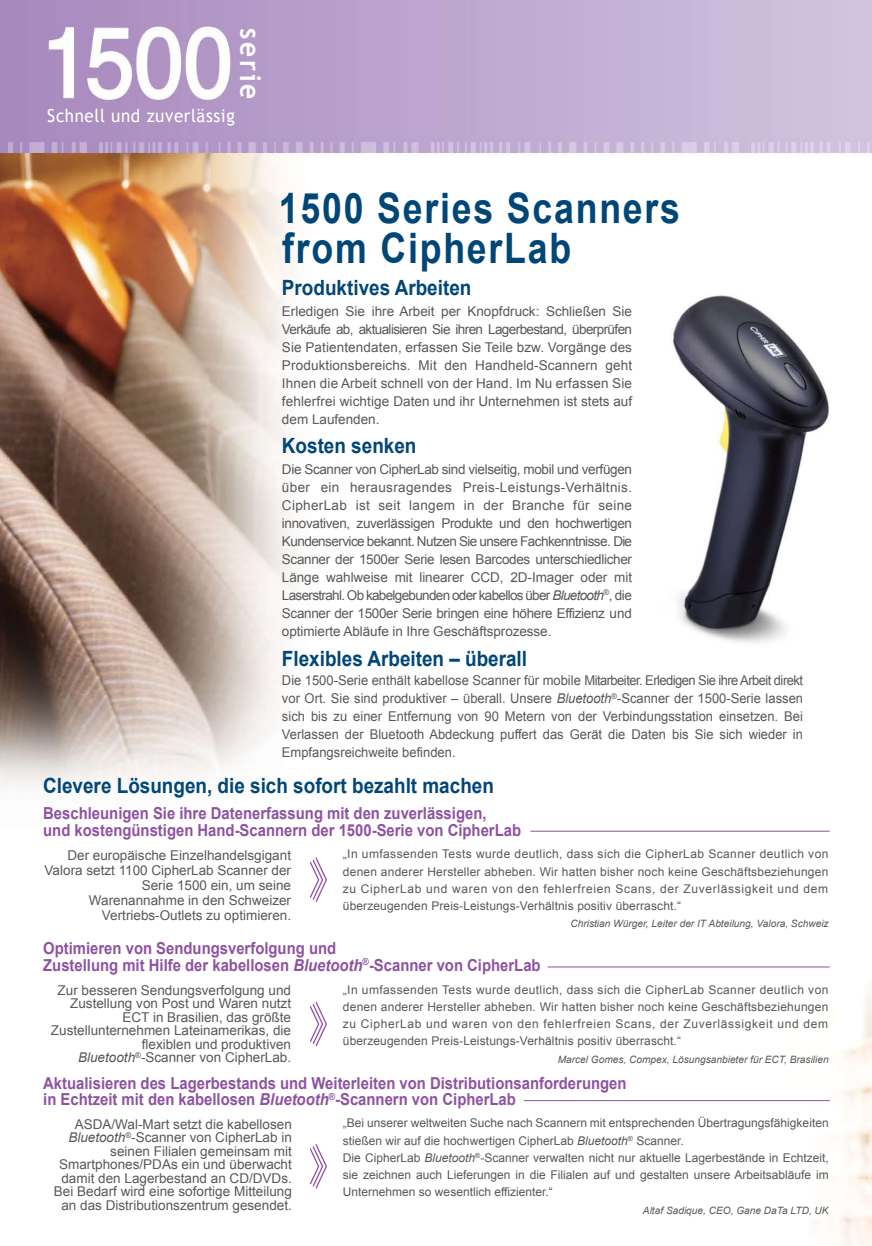
<style>
.page{position:relative;width:872px;height:1246px;background:#fff}
.page>*{position:absolute;margin:0;border:0;box-sizing:border-box;transform-origin:0 0}
.t1{font:700 42px/40.5px "Arial";letter-spacing:.05em;color:#004677;scale:.85 1}
.t2{font:700 28.95px "Trebuchet MS";letter-spacing:.1em;color:#fff;scale:.9 1}
.t3{font:700 21px "Arial";color:#004677;scale:.9 1}
.t4{font:18px "Trebuchet MS";letter-spacing:.035em;color:#fff;scale:.94 1}
.t5{font:700 16.5px/16.5px "Arial";color:#8e52a1;scale:.9 1}
.t6{font:13.5px/18px "Arial";color:#57585a;text-align:right}
.t7{font:13.5px/18px "Arial";color:#57585a;text-align:justify;scale:.96 1}
.t8{font:12px/17.2px "Arial";color:#57585a;text-align:justify}
.t9{font:italic 10.2px "Arial";color:#57585a}
.s1{font-style:italic}
</style>
<div class="page">
<img style="left:0;top:0;width:872px;height:1246px">
<svg style="left:308px;top:1141px;width:20px;height:50px"></svg>
<hr style="left:530px;top:831px;width:299px;height:1px;background:#8e52a1">
<hr style="left:548px;top:966px;width:281px;height:1px;background:#8e52a1">
<hr style="left:524px;top:1100px;width:305px;height:1px;background:#8e52a1">
<svg style="left:308px;top:999px;width:20px;height:50px"></svg>
<svg style="left:308px;top:855px;width:20px;height:49px"></svg>
<p class="t2" style="left:269px;top:28px;width:80px;rotate:90deg">serie</p>
<p class="t4" style="left:47px;top:105px;width:201px">Schnell und zuverlässig</p>
<p class="t1" style="left:279px;top:189px;width:473px">1500 Series Scanners from CipherLab</p>
<p class="t3" style="left:282px;top:274px;width:212px">Produktives Arbeiten</p>
<p class="t6" style="left:282px;top:303px;width:352px;text-align:justify">Erledigen Sie ihre Arbeit per Knopfdruck: Schließen Sie Verkäufe ab, aktualisieren Sie ihren Lagerbestand, überprüfen Sie Patientendaten, erfassen Sie Teile bzw. Vorgänge des Produktionsbereichs. Mit den Handheld-Scannern geht Ihnen die Arbeit schnell von der Hand. Im Nu erfassen Sie fehlerfrei wichtige Daten und ihr Unternehmen ist stets auf dem Laufenden.</p>
<p class="t3" style="left:282px;top:432px;width:151px">Kosten senken</p>
<p class="t6" style="left:282px;top:460px;width:352px;text-align:justify">Die Scanner von CipherLab sind vielseitig, mobil und verfügen über ein herausragendes Preis-Leistungs-Verhältnis.<br>CipherLab ist seit langem in der Branche für seine innovativen, zuverlässigen Produkte und den hochwertigen Kundenservice bekannt. Nutzen Sie unsere Fachkenntnisse. Die Scanner der 1500er Serie lesen Barcodes unterschiedlicher Länge wahlweise mit linearer CCD, 2D-Imager oder mit Laserstrahl. Ob kabelgebunden oder kabellos über <span class="s1">Bluetooth</span><sup>®</sup>, die Scanner der 1500er Serie bringen eine höhere Effizienz und optimierte Abläufe in Ihre Geschäftsprozesse.</p>
<p class="t3" style="left:282px;top:644px;width:274px">Flexibles Arbeiten – überall</p>
<p class="t7" style="left:282px;top:672px;width:544px">Die 1500-Serie enthält kabellose Scanner für mobile Mitarbeiter. Erledigen Sie ihre Arbeit direkt vor Ort. Sie sind produktiver – überall. Unsere <span class="s1">Bluetooth</span><sup>®</sup>-Scanner der 1500-Serie lassen sich bis zu einer Entfernung von 90 Metern von der Verbindungsstation einsetzen. Bei Verlassen der Bluetooth Abdeckung puffert das Gerät die Daten bis Sie sich wieder in Empfangsreichweite befinden.</p>
<p class="t3" style="left:43px;top:772px;width:502px">Clevere Lösungen, die sich sofort bezahlt machen</p>
<p class="t5" style="left:43px;top:806px;width:532px">Beschleunigen Sie ihre Datenerfassung mit den zuverlässigen,<br>und kostengünstigen Hand-Scannern der 1500-Serie von CipherLab</p>
<p class="t6" style="left:45px;top:847px;width:248px;line-height:15px">Der europäische Einzelhandelsgigant Valora setzt 1100 CipherLab Scanner der Serie 1500 ein, um seine Warenannahme in den Schweizer Vertriebs-Outlets zu optimieren.</p>
<p class="t8" style="left:343px;top:846px;width:487px">„In umfassenden Tests wurde deutlich, dass sich die CipherLab Scanner deutlich von denen anderer Hersteller abheben. Wir hatten bisher noch keine Geschäftsbeziehungen zu CipherLab und waren von den fehlerfreien Scans, der Zuverlässigkeit und dem überzeugenden Preis-Leistungs-Verhältnis positiv überrascht.“</p>
<p class="t9" style="left:570px;top:917px;width:260px">Christian Würger, Leiter der IT Abteilung, Valora, Schweiz</p>
<p class="t5" style="left:43px;top:940px;width:554px">Optimieren von Sendungsverfolgung und<br>Zustellung mit Hilfe der kabellosen <span class="s1">Bluetooth</span><sup>®</sup>-Scanner von CipherLab</p>
<p class="t6" style="left:51px;top:983px;width:242px;line-height:13.5px">Zur besseren Sendungsverfolgung und Zustellung von Post und Waren nutzt ECT in Brasilien, das größte Zustellunternehmen Lateinamerikas, die flexiblen und produktiven <span class="s1">Bluetooth</span><sup>®</sup>-Scanner von CipherLab.</p>
<p class="t8" style="left:343px;top:981px;width:487px">„In umfassenden Tests wurde deutlich, dass sich die CipherLab Scanner deutlich von denen anderer Hersteller abheben. Wir hatten bisher noch keine Geschäftsbeziehungen zu CipherLab und waren von den fehlerfreien Scans, der Zuverlässigkeit und dem überzeugenden Preis-Leistungs-Verhältnis positiv überrascht.“</p>
<p class="t9" style="left:558px;top:1052px;width:272px">Marcel Gomes, Compex, Lösungsanbieter für ECT, Brasilien</p>
<p class="t5" style="left:43px;top:1075px;width:649px">Aktualisieren des Lagerbestands und Weiterleiten von Distributionsanforderungen in Echtzeit mit den kabellosen <span class="s1">Bluetooth</span><sup>®</sup>-Scannern von CipherLab</p>
<p class="t6" style="left:54px;top:1117px;width:239px;line-height:13.5px">ASDA/Wal-Mart setzt die kabellosen <span class="s1">Bluetooth</span><sup>®</sup>-Scanner von CipherLab in seinen Filialen gemeinsam mit Smartphones/PDAs ein und überwacht damit den Lagerbestand an CD/DVDs.<br>Bei Bedarf wird eine sofortige Mitteilung an das Distributionszentrum gesendet.</p>
<p class="t8" style="left:343px;top:1115px;width:487px;text-align:left">„Bei unserer weltweiten Suche nach Scannern mit entsprechenden Übertragungsfähigkeiten stießen wir auf die hochwertigen CipherLab <span class="s1">Bluetooth</span><sup>®</sup> Scanner.<br>Die CipherLab <span class="s1">Bluetooth</span><sup>®</sup>-Scanner verwalten nicht nur aktuelle Lagerbestände in Echtzeit, sie zeichnen auch Lieferungen in die Filialen auf und gestalten unsere Arbeitsabläufe im Unternehmen so wesentlich effizienter.“</p>
<p class="t9" style="left:643px;top:1203px;width:187px">Altaf Sadique, CEO, Gane DaTa LTD, UK</p>
</div>
